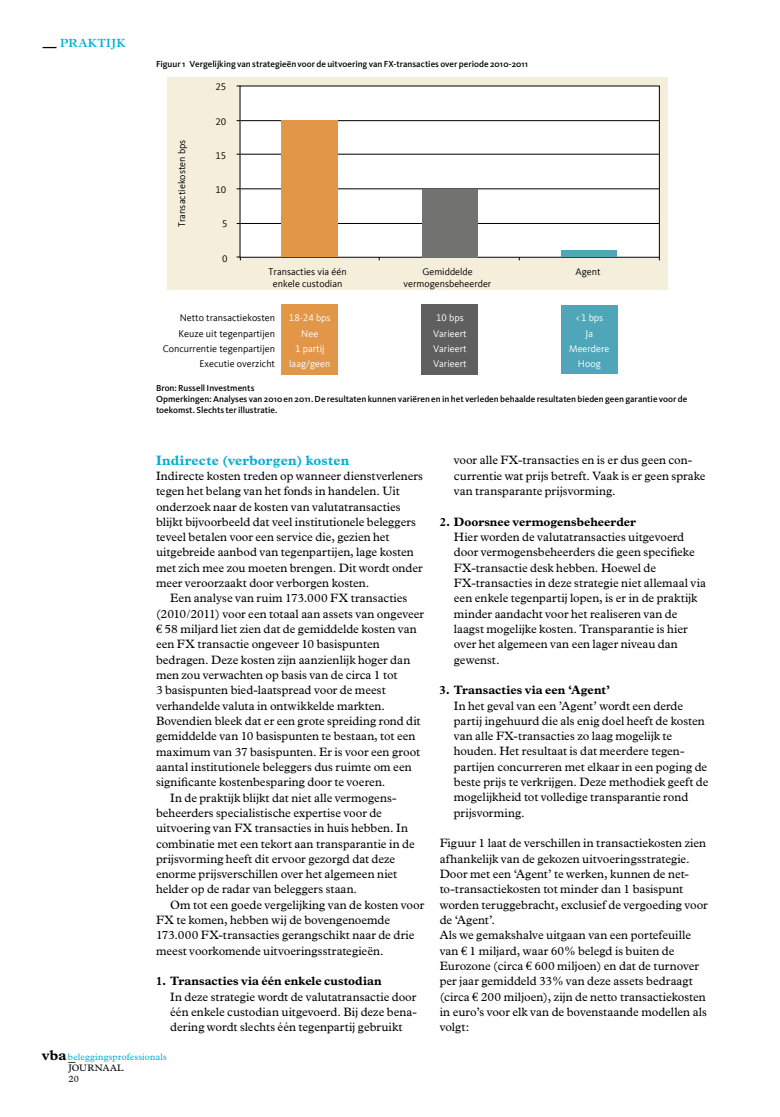
<style>
.page{position:relative;width:780px;height:1117px;background:#fff}
.page>*{position:absolute;margin:0;border:0;box-sizing:border-box;transform-origin:0 0}
.t1{font:700 14.25px "Plantin";color:#000}
.t2{font:700 13.75px "Plantin";letter-spacing:.015em;color:#00afd2}
.t3{font:12.25px/15.2px "Plantin";color:#000}
.t4{font:700 12.25px "Plantin";color:#000}
.t5{font:600 11.88px "Plantin";letter-spacing:.025em;color:#00afd2}
.t6{font:10px/12px "Kievit Offc";color:#000;text-align:center}
.t7{font:10px/16.2px "Kievit Offc";color:#fff;text-align:center}
.t8{font:9.38px "Plantin";letter-spacing:.02em;color:#00afd2}
.t9{font:9.38px/10.6px "Plantin";letter-spacing:.025em;color:#000}
.t10{font:500 9px/11.2px "Kievit OT";color:#000}
.s1{font-size:13.75px;color:#000}
.s2{font-family:"Euro Serif Std"}
.s3{font-weight:700;font-size:14.25px;color:#000}
</style>
<div class="page">
<div style="left:167px;top:77px;width:501px;height:213px;background:#f4eedb"></div>
<div style="left:240px;top:86px;width:419px;height:171px;background:#fff"></div>
<div style="left:561px;top:250px;width:56px;height:7px;background:#4fa6b8"></div>
<div style="left:281px;top:304px;width:57px;height:71px;background:#e29647"></div>
<div style="left:421px;top:304px;width:57px;height:71px;background:#605f5f"></div>
<hr style="left:240px;top:223px;width:419px;height:1px;background:#000">
<hr style="left:240px;top:188px;width:419px;height:1px;background:#000">
<hr style="left:240px;top:154px;width:419px;height:1px;background:#000">
<hr style="left:240px;top:120px;width:419px;height:1px;background:#000">
<div style="left:421px;top:189px;width:56px;height:68px;background:#727271"></div>
<div style="left:281px;top:121px;width:57px;height:136px;background:#e29647"></div>
<div style="left:561px;top:305px;width:56px;height:69px;background:#4fa6b8"></div>
<p class="t5" style="left:43px;top:36px;width:84px"><span class="s1">—</span> PRAKTIJK</p>
<p class="t10" style="left:156px;top:59px;width:373px">Figuur 1 Vergelijking van strategieën voor de uitvoering van FX-transacties over periode 2010-2011</p>
<p class="t6" style="left:215px;top:81px;width:12px">25</p>
<p class="t6" style="left:176px;top:227px;width:89px;rotate:-90deg">Transactiekosten bps</p>
<p class="t6" style="left:215px;top:115px;width:12px">20</p>
<p class="t6" style="left:215px;top:150px;width:12px">15</p>
<p class="t6" style="left:215px;top:184px;width:12px">10</p>
<p class="t6" style="left:222px;top:218px;width:7px">5</p>
<p class="t6" style="left:222px;top:252px;width:7px">0</p>
<p class="t6" style="left:268px;top:266px;width:80px">Transacties via één enkele custodian</p>
<p class="t6" style="left:403px;top:266px;width:89px">Gemiddelde vermogensbeheerder</p>
<p class="t6" style="left:179px;top:309px;width:98px;line-height:16.2px;text-align:left">Netto transactiekosten<br>Keuze uit tegenpartijen</p>
<p class="t6" style="left:163px;top:341px;width:114px;line-height:15px;text-align:right">Concurrentie tegenpartijen<br>Executie overzicht</p>
<p class="t7" style="left:289px;top:309px;width:43px">18-24 bps<br>Nee</p>
<p class="t7" style="left:289px;top:341px;width:43px;line-height:15px">1 partij laag/geen</p>
<p class="t7" style="left:433px;top:309px;width:35px;text-align:left">10 bps<br>Varieert</p>
<p class="t7" style="left:433px;top:341px;width:35px;line-height:15px;text-align:left">Varieert<br>Varieert</p>
<p class="t6" style="left:575px;top:266px;width:26px">Agent</p>
<p class="t7" style="left:575px;top:309px;width:30px">&lt;1 bps<br>Ja</p>
<p class="t7" style="left:569px;top:341px;width:42px;line-height:15px">Meerdere<br>Hoog</p>
<p class="t10" style="left:156px;top:382px;width:533px">Bron: Russell Investments<br>Opmerkingen: Analyses van 2010 en 2011. De resultaten kunnen variëren en in het verleden behaalde resultaten bieden geen garantie voor de toekomst. Slechts ter illustratie.</p>
<p class="t2" style="left:156px;top:451px;width:195px">Indirecte (verborgen) kosten</p>
<p class="t3" style="left:156px;top:468px;width:268px">Indirecte kosten treden op wanneer dienstverleners tegen het belang van het fonds in handelen. Uit onderzoek naar de kosten van valutatransacties blijkt bijvoorbeeld dat veel institutionele beleggers teveel betalen voor een service die, gezien het uitgebreide aanbod van tegenpartijen, lage kosten met zich mee zou moeten brengen. Dit wordt onder meer veroorzaakt door verborgen kosten.</p>
<p class="t3" style="left:170px;top:590px;width:239px">Een analyse van ruim 173.000 FX transacties</p>
<p class="t3" style="left:156px;top:606px;width:270px">(2010/2011) voor een totaal aan assets van ongeveer</p>
<p class="t3" style="left:156px;top:621px;width:262px"><span class="s2">€</span> 58 miljard liet zien dat de gemiddelde kosten van</p>
<p class="t3" style="left:156px;top:636px;width:225px">een FX transactie ongeveer 10 basispunten</p>
<p class="t3" style="left:156px;top:652px;width:256px">bedragen. Deze kosten zijn aanzienlijk hoger dan</p>
<p class="t3" style="left:156px;top:667px;width:243px">men zou verwachten op basis van de circa 1 tot</p>
<p class="t3" style="left:156px;top:682px;width:231px">3 basispunten bied-laatspread voor de meest</p>
<p class="t3" style="left:156px;top:697px;width:230px">verhandelde valuta in ontwikkelde markten.</p>
<p class="t3" style="left:156px;top:713px;width:266px">Bovendien bleek dat er een grote spreiding rond dit</p>
<p class="t3" style="left:156px;top:728px;width:261px">gemiddelde van 10 basispunten te bestaan, tot een</p>
<p class="t3" style="left:156px;top:743px;width:266px">maximum van 37 basispunten. Er is voor een groot</p>
<p class="t3" style="left:156px;top:759px;width:257px">aantal institutionele beleggers dus ruimte om een</p>
<p class="t3" style="left:156px;top:774px;width:231px">significante kostenbesparing door te voeren.</p>
<p class="t3" style="left:170px;top:789px;width:228px">In de praktijk blijkt dat niet alle vermogens-</p>
<p class="t3" style="left:156px;top:805px;width:227px">beheerders specialistische expertise voor de</p>
<p class="t3" style="left:156px;top:820px;width:253px">uitvoering van FX transacties in huis hebben. In</p>
<p class="t3" style="left:156px;top:835px;width:260px">combinatie met een tekort aan transparantie in de</p>
<p class="t3" style="left:156px;top:851px;width:241px">prijsvorming heeft dit ervoor gezorgd dat deze</p>
<p class="t3" style="left:156px;top:866px;width:243px">enorme prijsverschillen over het algemeen niet</p>
<p class="t3" style="left:156px;top:881px;width:203px">helder op de radar van beleggers staan.</p>
<p class="t3" style="left:170px;top:896px;width:255px">Om tot een goede vergelijking van de kosten voor</p>
<p class="t3" style="left:156px;top:912px;width:236px">FX te komen, hebben wij de bovengenoemde</p>
<p class="t3" style="left:156px;top:927px;width:260px">173.000 FX-transacties gerangschikt naar de drie</p>
<p class="t3" style="left:156px;top:942px;width:229px">meest voorkomende uitvoeringsstrategieën.</p>
<p class="t4" style="left:156px;top:973px;width:227px">1. Transacties via één enkele custodian</p>
<p class="t3" style="left:170px;top:988px;width:248px;text-align:justify">In deze strategie wordt de valutatransactie door één enkele custodian uitgevoerd. Bij deze bena&shy;dering wordt slechts één tegenpartij gebruikt</p>
<p class="t3" style="left:454px;top:452px;width:253px">voor alle FX-transacties en is er dus geen con&shy;currentie wat prijs betreft. Vaak is er geen sprake van transparante prijsvorming.</p>
<p class="t4" style="left:439px;top:514px;width:198px">2. Doorsnee vermogensbeheerder</p>
<p class="t3" style="left:454px;top:529px;width:253px">Hier worden de valutatransacties uitgevoerd door vermogensbeheerders die geen specifieke FX-transactie desk hebben. Hoewel de FX-transacties in deze strategie niet allemaal via een enkele tegenpartij lopen, is er in de praktijk minder aandacht voor het realiseren van de laagst mogelijke kosten. Transparantie is hier over het algemeen van een lager niveau dan gewenst.</p>
<p class="t4" style="left:439px;top:682px;width:172px">3. Transacties via een ‘Agent’</p>
<p class="t3" style="left:454px;top:697px;width:256px">In het geval van een ’Agent’ wordt een derde partij ingehuurd die als enig doel heeft de kosten van alle FX-transacties zo laag mogelijk te houden. Het resultaat is dat meerdere tegen&shy;partijen concurreren met elkaar in een poging de beste prijs te verkrijgen. Deze methodiek geeft de mogelijkheid tot volledige transparantie rond prijsvorming.</p>
<p class="t3" style="left:439px;top:835px;width:270px">Figuur 1 laat de verschillen in transactiekosten zien afhankelijk van de gekozen uitvoeringsstrategie.<br>Door met een ‘Agent’ te werken, kunnen de net&shy;to-transactiekosten tot minder dan 1 basispunt worden teruggebracht, exclusief de vergoeding voor de ‘Agent’.<br>Als we gemakshalve uitgaan van een portefeuille van <span class="s2">€</span> 1 miljard, waar 60% belegd is buiten de Eurozone (circa <span class="s2">€</span> 600 miljoen) en dat de turnover per jaar gemiddeld 33% van deze assets bedraagt (circa <span class="s2">€</span> 200 miljoen), zijn de netto transactiekosten in euro’s voor elk van de bovenstaande modellen als volgt:</p>
<p class="t8" style="left:42px;top:1051px;width:127px"><span class="s3">vba</span>beleggingsprofessionals</p>
<p class="t1" style="left:69px;top:1047px;width:9px">_</p>
<p class="t9" style="left:68px;top:1062px;width:57px">JOURNAAL<br>20</p>
</div>
